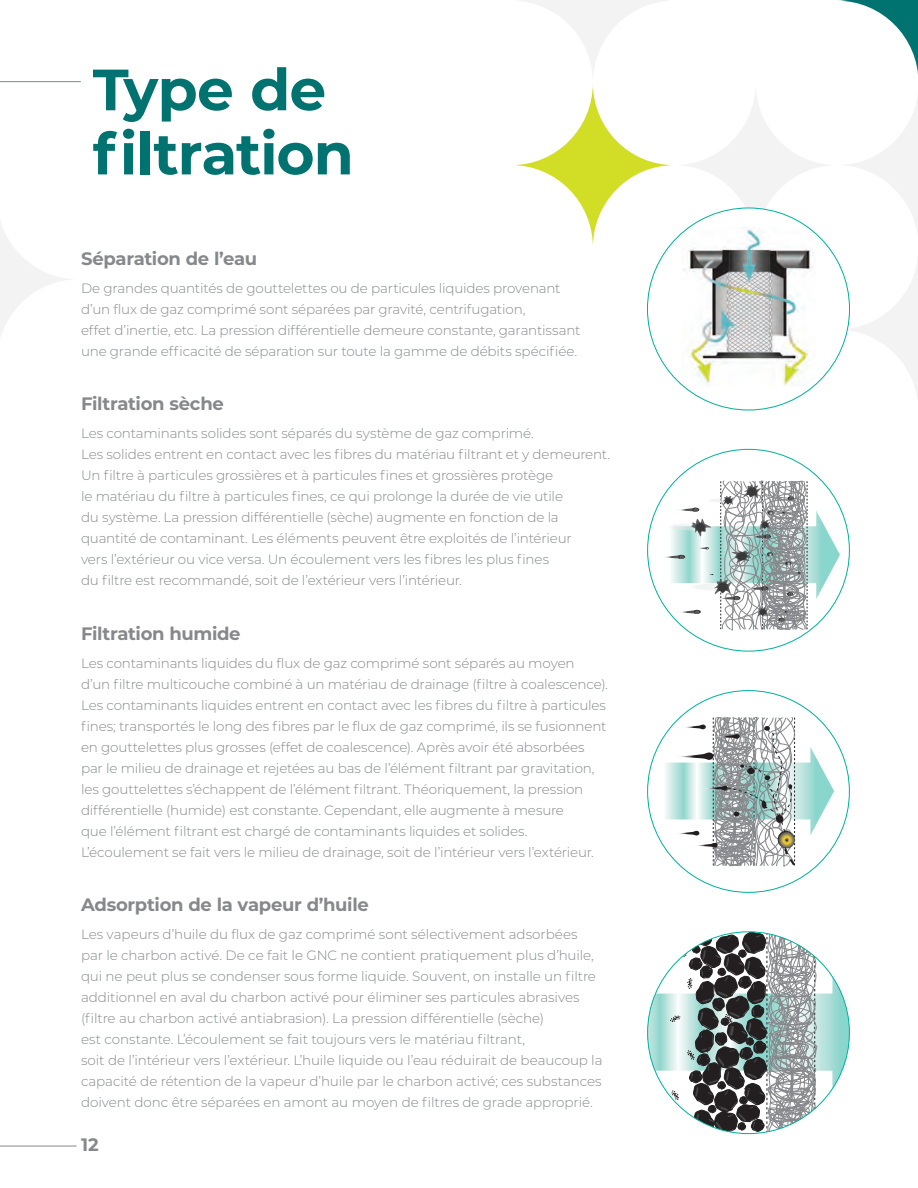
<style>
.page{position:relative;width:918px;height:1188px;background:#fff}
.page>*{position:absolute;margin:0;border:0;box-sizing:border-box;transform-origin:0 0}
.t1{font:700 58.05px/64.2px "Montserrat";letter-spacing:-.02em;color:#007371}
.t2{font:700 18px "Montserrat";letter-spacing:-.02em;color:#86888b}
.t3{font:300 13.5px/21px "Montserrat";letter-spacing:-.01em;color:#86888b}
</style>
<div class="page">
<svg style="left:511px;top:83px;width:163px;height:164px"></svg>
<svg style="left:521px;top:0;width:144px;height:72px"></svg>
<svg style="left:837px;top:0;width:81px;height:397px"></svg>
<svg style="left:0;top:222px;width:70px;height:115px"></svg>
<hr style="left:0;top:81px;width:81px;height:1px;background:#589a9c">
<div style="left:647px;top:208px;width:203px;height:202px;background:#fff;border-radius:50%"></div>
<img style="left:682px;top:227px;width:133px;height:159px">
<svg style="left:663px;top:715px;width:171px;height:154px"></svg>
<svg style="left:648px;top:932px;width:201px;height:202px"></svg>
<svg style="left:657px;top:479px;width:183px;height:153px"></svg>
<hr style="left:0;top:1146px;width:76px;height:1px;background:#86888b">
<h1 class="t1" style="left:93px;top:55px;width:263px">Type de filtration</h1>
<h2 class="t2" style="left:81px;top:245px;width:178px">Séparation de l’eau</h2>
<p class="t3" style="left:81px;top:277px;width:501px">De grandes quantités de gouttelettes ou de particules liquides provenant d’un flux de gaz comprimé sont séparées par gravité, centrifugation,<br>effet d’inertie, etc. La pression différentielle demeure constante, garantissant une grande efficacité de séparation sur toute la gamme de débits spécifiée.</p>
<h2 class="t2" style="left:81px;top:391px;width:144px">Filtration sèche</h2>
<p class="t3" style="left:81px;top:422px;width:531px">Les contaminants solides sont séparés du système de gaz comprimé.<br>Les solides entrent en contact avec les fibres du matériau filtrant et y demeurent.<br>Un filtre à particules grossières et à particules fines et grossières protège<br>le matériau du filtre à particules fines, ce qui prolonge la durée de vie utile<br>du système. La pression différentielle (sèche) augmente en fonction de la quantité de contaminant. Les éléments peuvent être exploités de l’intérieur<br>vers l’extérieur ou vice versa. Un écoulement vers les fibres les plus fines<br>du filtre est recommandé, soit de l’extérieur vers l’intérieur.</p>
<h2 class="t2" style="left:81px;top:620px;width:161px">Filtration humide</h2>
<p class="t3" style="left:81px;top:652px;width:529px">Les contaminants liquides du flux de gaz comprimé sont séparés au moyen<br>d’un filtre multicouche combiné à un matériau de drainage (filtre à coalescence).<br>Les contaminants liquides entrent en contact avec les fibres du filtre à particules fines; transportés le long des fibres par le flux de gaz comprimé, ils se fusionnent en gouttelettes plus grosses (effet de coalescence). Après avoir été absorbées par le milieu de drainage et rejetées au bas de l’élément filtrant par gravitation, les gouttelettes s’échappent de l’élément filtrant. Théoriquement, la pression différentielle (humide) est constante. Cependant, elle augmente à mesure<br>que l’élément filtrant est chargé de contaminants liquides et solides.<br>L’écoulement se fait vers le milieu de drainage, soit de l’intérieur vers l’extérieur.</p>
<h2 class="t2" style="left:81px;top:892px;width:289px">Adsorption de la vapeur d’huile</h2>
<p class="t3" style="left:81px;top:923px;width:523px">Les vapeurs d’huile du flux de gaz comprimé sont sélectivement adsorbées par le charbon activé. De ce fait le GNC ne contient pratiquement plus d’huile, qui ne peut plus se condenser sous forme liquide. Souvent, on installe un filtre additionnel en aval du charbon activé pour éliminer ses particules abrasives (filtre au charbon activé antiabrasion). La pression différentielle (sèche)<br>est constante. L’écoulement se fait toujours vers le matériau filtrant,<br>soit de l’intérieur vers l’extérieur. L’huile liquide ou l’eau réduirait de beaucoup la capacité de rétention de la vapeur d’huile par le charbon activé; ces substances doivent donc être séparées en amont au moyen de filtres de grade approprié.</p>
<h2 class="t2" style="left:81px;top:1132px;width:19px">12</h2>
</div>
